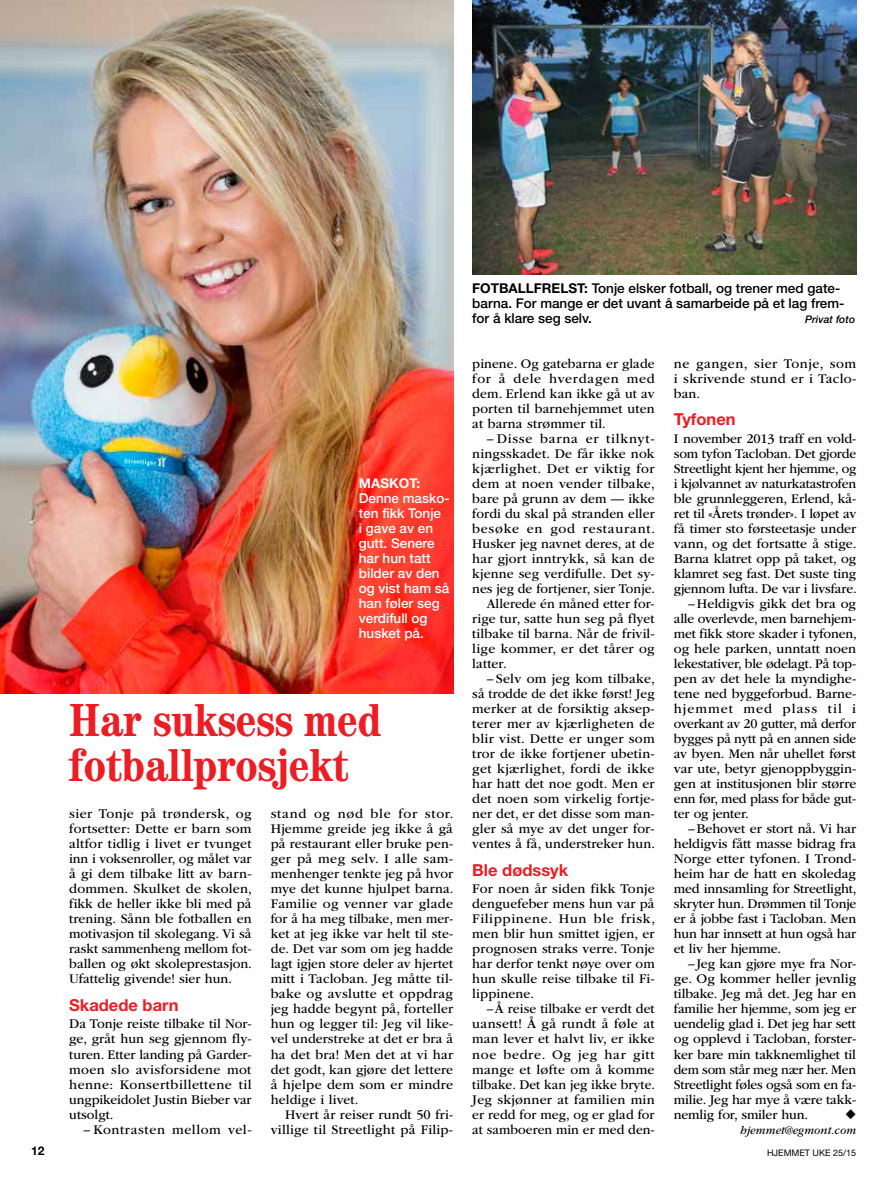
<style>
.page{position:relative;width:885px;height:1183px;background:#fff}
.page>*{position:absolute;margin:0;border:0;box-sizing:border-box;transform-origin:0 0}
.t1{font:700 condensed 46.5px/45px "Century Std";color:#ed1d24}
.t2{font:700 16.5px "Helvetica Neue LT Std";color:#ed1d24}
.t3{font:13.8px/15px "ITC Garamond Std";letter-spacing:-.005em;color:#000;text-align:justify}
.t4{font:13.8px "ITC Garamond Std";letter-spacing:-.005em;color:#000;scale:.96 1}
.t5{font:13.8px/15px "ITC Garamond Std";letter-spacing:.015em;color:#000;text-align:right}
.t6{font:13.8px "ITC Garamond Std";letter-spacing:.02em;color:#000}
.t7{font:13.8px "ITC Garamond Std";letter-spacing:.05em;color:#000}
.t8{font:13.8px "ITC Garamond Std";letter-spacing:.03em;color:#000}
.t9{font:13.8px "ITC Garamond Std";letter-spacing:.045em;color:#000}
.t10{font:13.8px "ITC Garamond Std";letter-spacing:.075em;color:#000}
.t11{font:500 13.5px/15px "Helvetica Neue LT Std";color:#000}
.t12{font:500 13.5px/15px "Helvetica Neue LT Std";color:#fff}
.t13{font:700 13.5px "Helvetica Neue LT Std";color:#fff}
.t14{font:italic 12px "ITC Garamond Std";color:#000}
.t15{font:700 12px "Helvetica Neue LT Std";color:#000}
.t16{font:italic 500 10.5px "Helvetica Neue LT Std";color:#000}
.t17{font:9px "Helvetica Neue LT Std";color:#000}
.s1{font-weight:700}
</style>
<div class="page">
<img style="left:0;top:0;width:453px;height:693px">
<img style="left:472px;top:0;width:384px;height:274px">
<p class="t13" style="left:359px;top:474px;width:63px">MASKOT:</p>
<p class="t12" style="left:359px;top:490px;width:92px">Denne masko&shy;ten fikk Tonje<br>i gave av en gutt. Senere har hun tatt bilder av den og vist ham så han føler seg verdifull og husket på.</p>
<h1 class="t1" style="left:69px;top:696px;width:313px">Har suksess med fotballprosjekt</h1>
<p class="t3" style="left:69px;top:806px;width:184px">sier Tonje på trøndersk, og fortsetter: Dette er barn som altfor tidlig i livet er tvunget inn i voksenroller, og målet var å gi dem tilbake litt av barn&shy;dommen. Skulket de skolen, fikk de heller ikke bli med på trening. Sånn ble fotballen en motivasjon til skolegang. Vi så raskt sammenheng mellom fot&shy;ballen og økt skoleprestasjon.<br>Ufattelig givende! sier hun.</p>
<p class="t2" style="left:69px;top:994px;width:111px">Skadede barn</p>
<p class="t3" style="left:69px;top:1016px;width:184px">Da Tonje reiste tilbake til Nor&shy;ge, gråt hun seg gjennom fly&shy;turen. Etter landing på Garder&shy;moen slo avisforsidene mot henne: Konsertbillettene til ungpikeidolet Justin Bieber var utsolgt.</p>
<p class="t9" style="left:84px;top:1121px;width:169px">– Kontrasten mellom vel-</p>
<p class="t3" style="left:271px;top:806px;width:184px">stand og nød ble for stor.<br>Hjemme greide jeg ikke å gå på restaurant eller bruke pen&shy;ger på meg selv. I alle sam&shy;menhenger tenkte jeg på hvor mye det kunne hjulpet barna.<br>Familie og venner var glade for å ha meg tilbake, men mer&shy;ket at jeg ikke var helt til ste&shy;de. Det var som om jeg hadde lagt igjen store deler av hjertet mitt i Tacloban. Jeg måtte til&shy;bake og avslutte et oppdrag jeg hadde begynt på, forteller hun og legger til: Jeg vil like&shy;vel understreke at det er bra å ha det bra! Men det at vi har det godt, kan gjøre det lettere å hjelpe dem som er mindre heldige i livet.</p>
<p class="t5" style="left:271px;top:1106px;width:184px">Hvert år reiser rundt 50 fri&shy;villige til Streetlight på Filip-</p>
<p class="t11" style="left:472px;top:280px;width:373px"><span class="s1">FOTBALLFRELST:</span> Tonje elsker fotball, og trener med gate&shy;barna. For mange er det uvant å samarbeide på et lag frem&shy;for å klare seg selv.</p>
<p class="t16" style="left:805px;top:313px;width:52px">Privat foto</p>
<p class="t3" style="left:472px;top:356px;width:184px">pinene. Og gatebarna er glade for å dele hverdagen med dem. Erlend kan ikke gå ut av porten til barnehjemmet uten at barna strømmer til.</p>
<p class="t7" style="left:486px;top:431px;width:169px">– Disse barna er tilknyt-</p>
<p class="t5" style="left:472px;top:446px;width:184px">ningsskadet. De får ikke nok</p>
<p class="t8" style="left:472px;top:461px;width:184px">kjærlighet. Det er viktig for</p>
<p class="t6" style="left:472px;top:476px;width:184px">dem at noen vender tilbake,</p>
<p class="t3" style="left:472px;top:491px;width:184px">bare på grunn av dem — ikke</p>
<p class="t3" style="left:472px;top:506px;width:184px">fordi du skal på stranden eller</p>
<p class="t7" style="left:472px;top:521px;width:184px">besøke en god restaurant.</p>
<p class="t3" style="left:472px;top:536px;width:184px">Husker jeg navnet deres, at de</p>
<p class="t5" style="left:472px;top:551px;width:184px">har gjort inntrykk, så kan de</p>
<p class="t3" style="left:472px;top:566px;width:184px">kjenne seg verdifulle. Det sy-</p>
<p class="t4" style="left:472px;top:581px;width:192px">nes jeg de fortjener, sier Tonje.</p>
<p class="t4" style="left:486px;top:596px;width:176px">Allerede én måned etter for-</p>
<p class="t3" style="left:472px;top:611px;width:184px">rige tur, satte hun seg på flyet</p>
<p class="t3" style="left:472px;top:626px;width:184px">tilbake til barna. Når de frivil-</p>
<p class="t6" style="left:472px;top:641px;width:184px">lige kommer, er det tårer og</p>
<p class="t3" style="left:472px;top:656px;width:36px">latter.</p>
<p class="t3" style="left:472px;top:671px;width:184px;text-indent:14px">– Selv om jeg kom tilbake, så trodde de det ikke først! Jeg merker at de forsiktig aksep&shy;terer mer av kjærligheten de blir vist. Dette er unger som tror de ikke fortjener ubetin&shy;get kjærlighet, fordi de ikke har hatt det noe godt. Men er det noen som virkelig fortje&shy;ner det, er det disse som man&shy;gler så mye av det unger for&shy;ventes å få, understreker hun.</p>
<p class="t2" style="left:472px;top:859px;width:97px">Ble dødssyk</p>
<p class="t3" style="left:472px;top:881px;width:184px">For noen år siden fikk Tonje denguefeber mens hun var på Filippinene. Hun ble frisk, men blir hun smittet igjen, er prognosen straks verre. Tonje har derfor tenkt nøye over om hun skulle reise tilbake til Fi&shy;lippinene.</p>
<p class="t3" style="left:472px;top:1001px;width:184px;text-indent:14px">–Å reise tilbake er verdt det uansett! Å gå rundt å føle at man lever et halvt liv, er ikke noe bedre. Og jeg har gitt mange et løfte om å komme tilbake. Det kan jeg ikke bryte.<br>Jeg skjønner at familien min er redd for meg, og er glad for at samboeren min er med den-</p>
<p class="t3" style="left:673px;top:356px;width:184px">ne gangen, sier Tonje, som i skrivende stund er i Taclo&shy;ban.</p>
<p class="t2" style="left:673px;top:409px;width:63px">Tyfonen</p>
<p class="t3" style="left:673px;top:431px;width:184px">I november 2013 traff en vold-</p>
<p class="t3" style="left:673px;top:446px;width:184px">som tyfon Tacloban. Det gjorde</p>
<p class="t4" style="left:673px;top:461px;width:191px">Streetlight kjent her hjemme, og</p>
<p class="t3" style="left:673px;top:476px;width:184px">i kjølvannet av naturkatastrofen</p>
<p class="t3" style="left:673px;top:491px;width:184px">ble grunnleggeren, Erlend, kå-</p>
<p class="t3" style="left:673px;top:506px;width:184px">ret til «Årets trønder». I løpet av</p>
<p class="t3" style="left:673px;top:521px;width:184px">få timer sto førsteetasje under</p>
<p class="t3" style="left:673px;top:536px;width:184px">vann, og det fortsatte å stige.</p>
<p class="t3" style="left:673px;top:551px;width:184px">Barna klatret opp på taket, og</p>
<p class="t3" style="left:673px;top:566px;width:184px">klamret seg fast. Det suste ting</p>
<p class="t3" style="left:673px;top:581px;width:184px">gjennom lufta. De var i livsfare.</p>
<p class="t3" style="left:688px;top:596px;width:169px">–Heldigvis gikk det bra og</p>
<p class="t3" style="left:673px;top:611px;width:184px">alle overlevde, men barnehjem-</p>
<p class="t3" style="left:673px;top:626px;width:184px">met fikk store skader i tyfonen,</p>
<p class="t3" style="left:673px;top:641px;width:184px">og hele parken, unntatt noen</p>
<p class="t3" style="left:673px;top:656px;width:184px">lekestativer, ble ødelagt. På top-</p>
<p class="t3" style="left:673px;top:671px;width:184px">pen av det hele la myndighe-</p>
<p class="t3" style="left:673px;top:686px;width:184px">tene ned byggeforbud. Barne-</p>
<p class="t10" style="left:673px;top:701px;width:184px">hjemmet med plass til i</p>
<p class="t4" style="left:673px;top:716px;width:191px">overkant av 20 gutter, må derfor</p>
<p class="t4" style="left:673px;top:731px;width:191px">bygges på nytt på en annen side</p>
<p class="t3" style="left:673px;top:746px;width:184px">av byen. Men når uhellet først</p>
<p class="t3" style="left:673px;top:761px;width:184px">var ute, betyr gjenoppbyggin-</p>
<p class="t3" style="left:673px;top:776px;width:184px">gen at institusjonen blir større</p>
<p class="t4" style="left:673px;top:791px;width:191px">enn før, med plass for både gut-</p>
<p class="t3" style="left:673px;top:806px;width:76px">ter og jenter.</p>
<p class="t3" style="left:688px;top:821px;width:169px">–Behovet er stort nå. Vi har</p>
<p class="t3" style="left:673px;top:836px;width:184px">heldigvis fått masse bidrag fra</p>
<p class="t3" style="left:673px;top:851px;width:184px">Norge etter tyfonen. I Trond-</p>
<p class="t3" style="left:673px;top:866px;width:184px">heim har de hatt en skoledag</p>
<p class="t3" style="left:673px;top:881px;width:184px">med innsamling for Streetlight,</p>
<p class="t3" style="left:673px;top:896px;width:184px">skryter hun. Drømmen til Tonje</p>
<p class="t3" style="left:673px;top:911px;width:184px">er å jobbe fast i Tacloban. Men</p>
<p class="t3" style="left:673px;top:926px;width:184px">hun har innsett at hun også har</p>
<p class="t3" style="left:673px;top:941px;width:109px">et liv her hjemme.</p>
<p class="t3" style="left:688px;top:956px;width:169px">–Jeg kan gjøre mye fra Nor-</p>
<p class="t3" style="left:673px;top:971px;width:184px">ge. Og kommer heller jevnlig</p>
<p class="t3" style="left:673px;top:986px;width:184px">tilbake. Jeg må det. Jeg har en</p>
<p class="t3" style="left:673px;top:1001px;width:184px">familie her hjemme, som jeg er</p>
<p class="t3" style="left:673px;top:1016px;width:184px">uendelig glad i. Det jeg har sett</p>
<p class="t3" style="left:673px;top:1031px;width:184px">og opplevd i Tacloban, forster-</p>
<p class="t3" style="left:673px;top:1046px;width:184px">ker bare min takknemlighet til</p>
<p class="t4" style="left:673px;top:1061px;width:191px">dem som står meg nær her. Men</p>
<p class="t4" style="left:673px;top:1076px;width:191px">Streetlight føles også som en fa-</p>
<p class="t3" style="left:673px;top:1091px;width:184px">milie. Jeg har mye å være takk-</p>
<p class="t3" style="left:673px;top:1106px;width:136px">nemlig for, smiler hun.</p>
<p class="t14" style="left:740px;top:1122px;width:118px">hjemmet@egmont.com</p>
<p class="t15" style="left:31px;top:1143px;width:15px">12</p>
<p class="t17" style="left:767px;top:1147px;width:91px">HJEMMET UKE 25/15</p>
</div>
